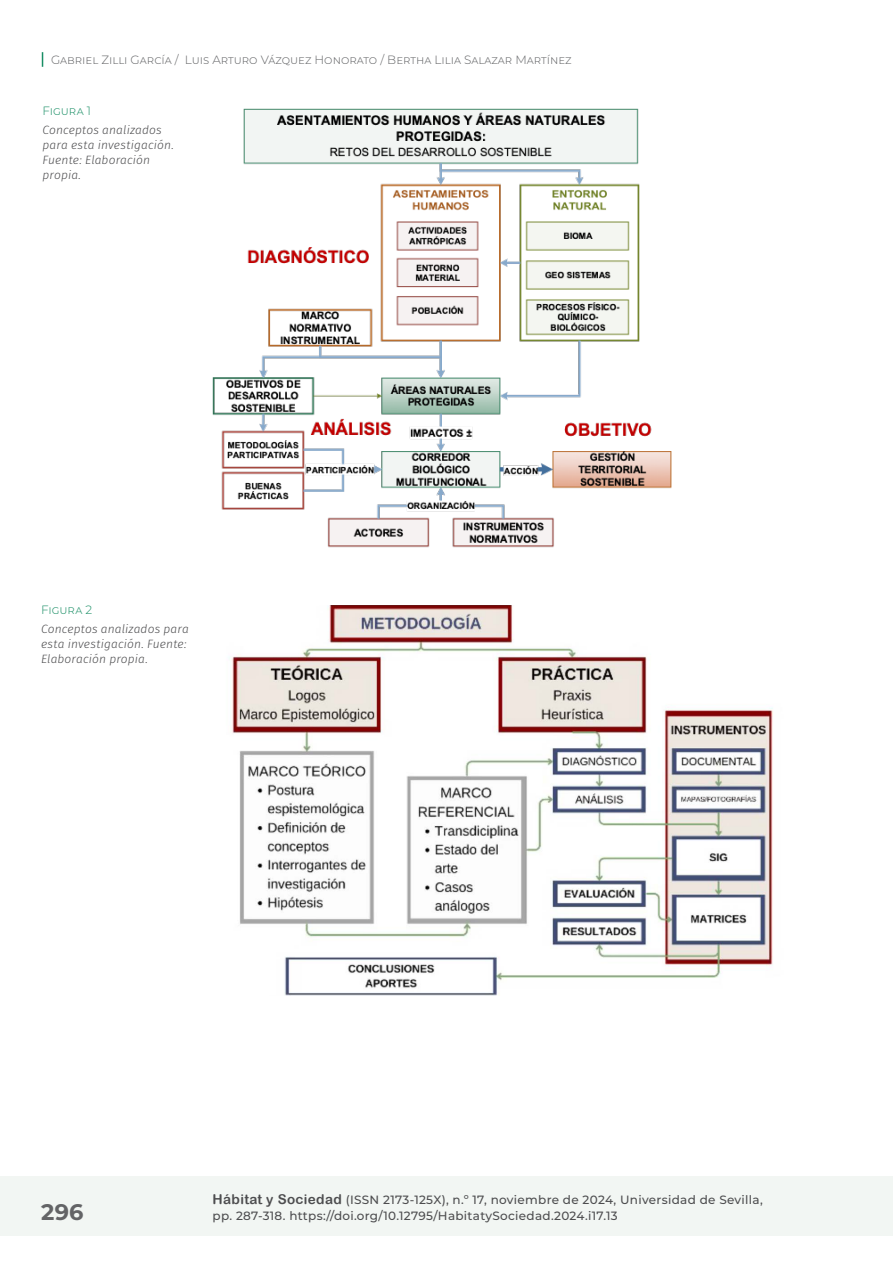
<style>
.page{position:relative;width:893px;height:1263px;background:#fff}
.page>*{position:absolute;margin:0;border:0;box-sizing:border-box;transform-origin:0 0}
.t1{font:700 22.5px "Montserrat";color:#636466}
.t2{font:500 12px/16.5px "Montserrat";letter-spacing:.025em;color:#4d4d4f}
.t3{font:italic 300 12px/15px "Fira Sans";letter-spacing:.01em;color:#4d4d4f}
.t4{font:300 12px "Montserrat";color:#636466}
.t5{font:300 12px "Montserrat";letter-spacing:-.005em;color:#198e65}
.s1{font-family:"Arial Rounded MT Bold";font-weight:400;font-size:13.5px}
</style>
<div class="page">
<div style="left:0;top:1176px;width:892px;height:60px;background:#f2f6f3"></div>
<svg style="left:42px;top:52px;width:1px;height:15px"></svg>
<img style="left:213px;top:108px;width:459px;height:440px">
<img style="left:229px;top:605px;width:544px;height:390px">
<p class="t4" style="left:51px;top:51px;width:522px">Gabriel Zilli García / Luis Arturo Vázquez Honorato / Bertha Lilia Salazar Martínez</p>
<p class="t5" style="left:43px;top:102px;width:50px">Figura 1</p>
<p class="t3" style="left:43px;top:122px;width:133px">Conceptos analizados para esta investigación.<br>Fuente: Elaboración propia.</p>
<p class="t5" style="left:41px;top:601px;width:53px">Figura 2</p>
<p class="t3" style="left:41px;top:621px;width:149px">Conceptos analizados para esta investigación. Fuente:<br>Elaboración propia.</p>
<h1 class="t1" style="left:41px;top:1196px;width:44px">296</h1>
<p class="t2" style="left:213px;top:1191px;width:552px"><span class="s1">Hábitat y Sociedad</span> (ISSN 2173-125X), n.º 17, noviembre de 2024, Universidad de Sevilla, pp. 287-318. https://doi.org/10.12795/HabitatySociedad.2024.i17.13</p>
</div>
